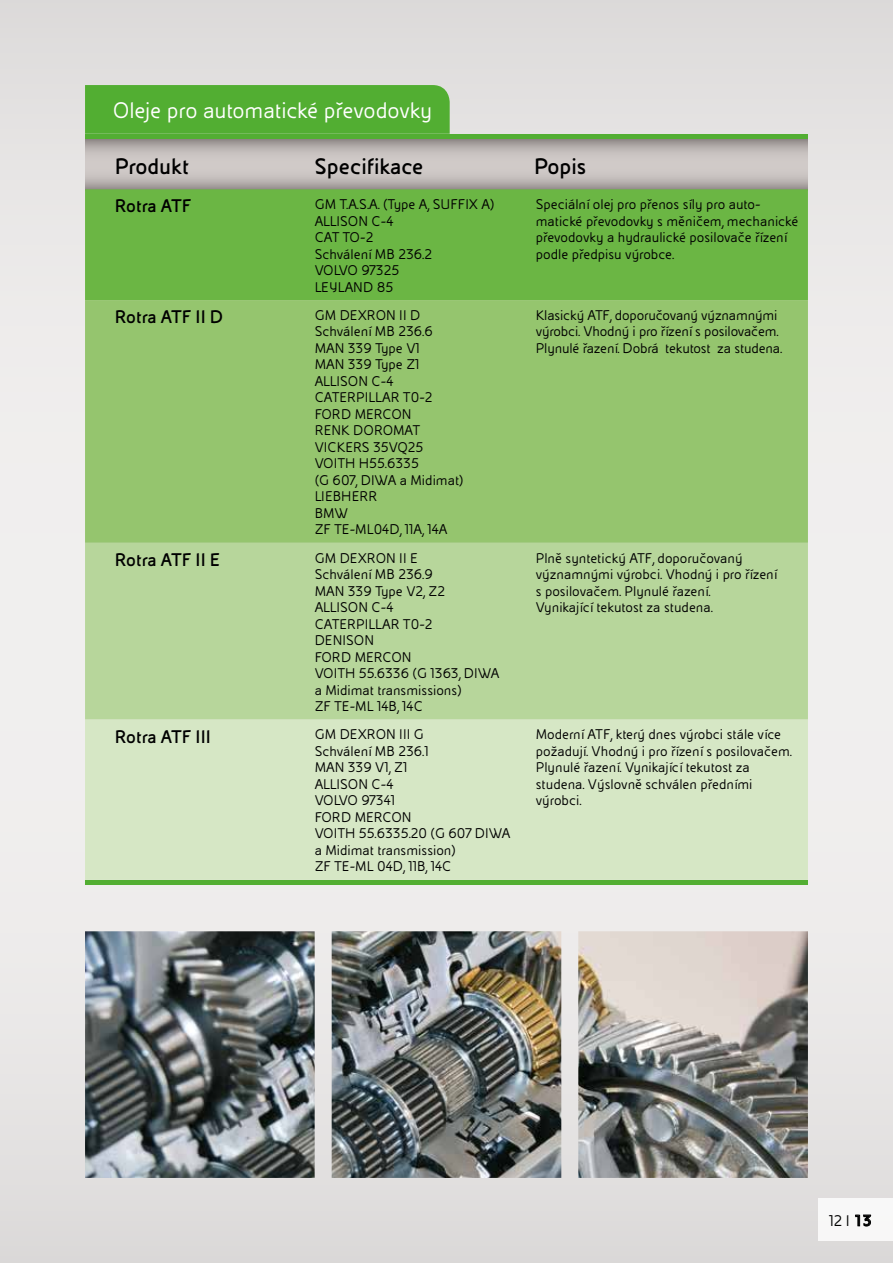
<style>
.page{position:relative;width:893px;height:1263px;background:#e6e4e4}
.page>*{position:absolute;margin:0;border:0;box-sizing:border-box;transform-origin:0 0}
.t1{font:24px "Eni Tab CE";letter-spacing:-.005em;color:#fff}
.t2{font:700 24px "Eni Tab CE";color:#000}
.t3{font:700 19.5px "Eni Tab CE";letter-spacing:-.01em;color:#000}
.t4{font:16.5px "Eni Tab CE";color:#000}
.t5{font:15px/16.5px "Eni Tab CE";color:#000}
.s1{font-weight:700}
</style>
<div class="page">
<div style="left:819px;top:1199px;width:74px;height:42px;background:#f8f8f7"></div>
<svg style="left:855px;top:1214px;width:16px;height:12px"></svg>
<div style="left:85px;top:85px;width:365px;height:49px;background:#52ae32"></div>
<svg style="left:85px;top:138px;width:723px;height:51px;background:#bbb7b2"></svg>
<hr style="left:85px;top:134px;width:723px;height:4px;background:#52ae32">
<div style="left:85px;top:189px;width:723px;height:111px;background:#6bb644"></div>
<div style="left:85px;top:300px;width:723px;height:243px;background:#95c56e"></div>
<div style="left:85px;top:543px;width:723px;height:177px;background:#b7d69b"></div>
<div style="left:85px;top:720px;width:723px;height:160px;background:#d6e7c5"></div>
<hr style="left:85px;top:880px;width:723px;height:4px;background:#52ae32">
<img style="left:85px;top:931px;width:723px;height:247px">
<h1 class="t1" style="left:113px;top:98px;width:321px">Oleje pro automatické převodovky</h1>
<h1 class="t2" style="left:115px;top:153px;width:76px">Produkt</h1>
<h1 class="t2" style="left:315px;top:153px;width:110px">Specifikace</h1>
<h1 class="t2" style="left:534px;top:153px;width:53px">Popis</h1>
<h2 class="t3" style="left:115px;top:195px;width:78px">Rotra ATF</h2>
<p class="t5" style="left:315px;top:196px;width:181px">GM T.A.S.A. (Type A, SUFFIX A)<br>ALLISON C-4<br>CAT TO-2<br>Schválení MB 236.2<br>VOLVO 97325<br>LEYLAND 85</p>
<p class="t5" style="left:536px;top:196px;width:264px">Speciální olej pro přenos síly pro auto&shy;matické převodovky s měničem, mechanické převodovky a hydraulické posilovače řízení podle předpisu výrobce.</p>
<h2 class="t3" style="left:115px;top:306px;width:110px">Rotra ATF II D</h2>
<p class="t5" style="left:315px;top:307px;width:150px">GM DEXRON II D<br>Schválení MB 236.6<br>MAN 339 Type V1<br>MAN 339 Type Z1<br>ALLISON C-4<br>CATERPILLAR T0-2<br>FORD MERCON<br>RENK DOROMAT<br>VICKERS 35VQ25<br>VOITH H55.6335<br>(G 607, DIWA a Midimat)<br>LIEBHERR<br>BMW<br>ZF TE-ML04D, 11A, 14A</p>
<p class="t5" style="left:536px;top:307px;width:248px">Klasický ATF, doporučovaný významnými výrobci. Vhodný i pro řízení s posilovačem.<br>Plynulé řazení. Dobrá tekutost za studena.</p>
<h2 class="t3" style="left:115px;top:549px;width:107px">Rotra ATF II E</h2>
<p class="t5" style="left:315px;top:550px;width:186px">GM DEXRON II E<br>Schválení MB 236.9<br>MAN 339 Type V2, Z2<br>ALLISON C-4<br>CATERPILLAR T0-2<br>DENISON<br>FORD MERCON<br>VOITH 55.6336 (G 1363, DIWA a Midimat transmissions)<br>ZF TE-ML 14B, 14C</p>
<p class="t5" style="left:536px;top:550px;width:243px">Plně syntetický ATF, doporučovaný významnými výrobci. Vhodný i pro řízení s posilovačem. Plynulé řazení.<br>Vynikající tekutost za studena.</p>
<h2 class="t3" style="left:115px;top:726px;width:98px">Rotra ATF III</h2>
<p class="t5" style="left:315px;top:726px;width:197px">GM DEXRON III G<br>Schválení MB 236.1<br>MAN 339 V1, Z1<br>ALLISON C-4<br>VOLVO 97341<br>FORD MERCON<br>VOITH 55.6335.20 (G 607 DIWA a Midimat transmission)<br>ZF TE-ML 04D, 11B, 14C</p>
<p class="t5" style="left:536px;top:726px;width:258px">Moderní ATF, který dnes výrobci stále více požadují. Vhodný i pro řízení s posilovačem.<br>Plynulé řazení. Vynikající tekutost za studena. Výslovně schválen předními výrobci.</p>
<p class="t4" style="left:829px;top:1212px;width:44px">12 I <span class="s1">13</span></p>
</div>
